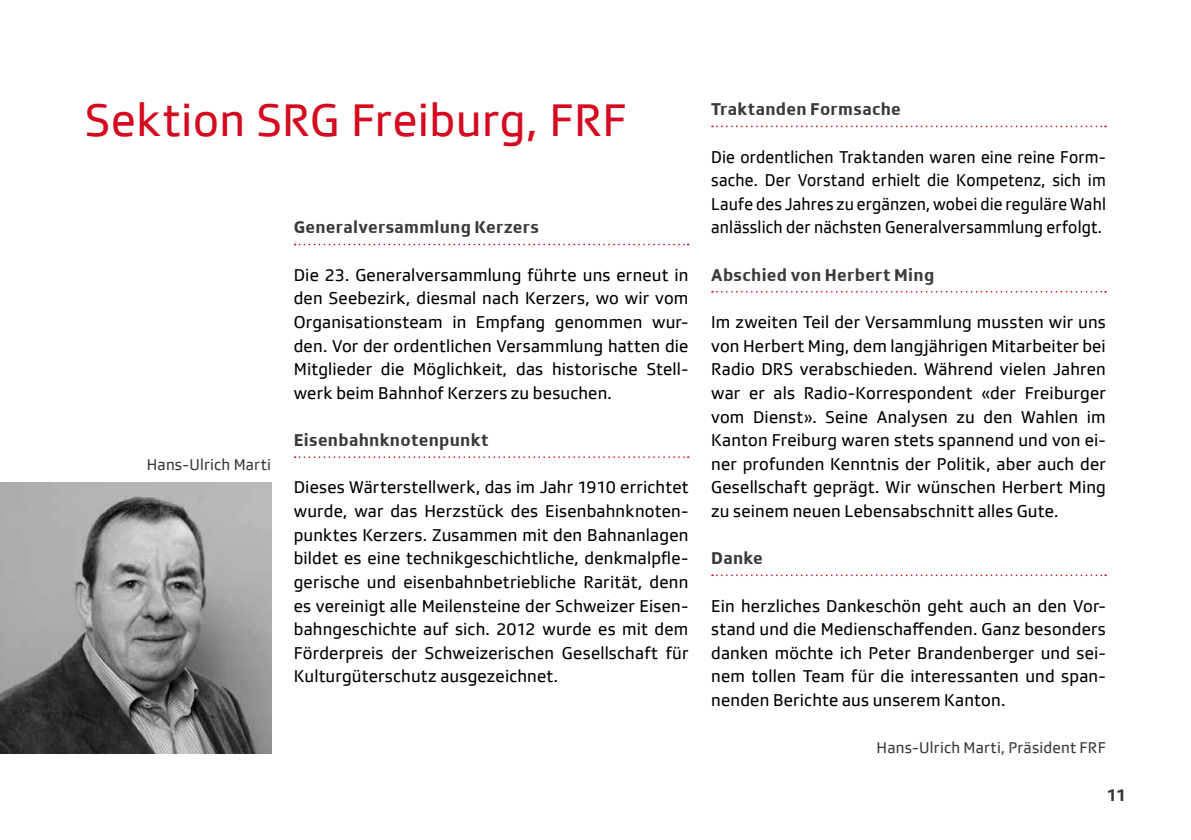
<style>
.page{position:relative;width:1191px;height:840px;background:#fff}
.page>*{position:absolute;margin:0;border:0;box-sizing:border-box;transform-origin:0 0}
.t1{font:47px "SRGSSR Type";letter-spacing:.01em;color:#d50920}
.t2{font:17.6px/23.6px "SRGSSR Type";letter-spacing:.01em;color:#000;text-align:justify}
.t3{font:17.6px/23.6px "SRGSSR Type";letter-spacing:.01em;color:#000;text-align:justify;scale:.95 1}
.t4{font:700 17.6px "SRGSSR Type";letter-spacing:.02em;color:#3a3a39}
.t5{font:16px "SRGSSR Type";letter-spacing:.01em;color:#3a3a39}
</style>
<div class="page">
<img style="left:0;top:482px;width:271px;height:270px">
<svg style="left:294px;top:243px;width:394px;height:2px"></svg>
<svg style="left:294px;top:456px;width:394px;height:1px"></svg>
<svg style="left:712px;top:125px;width:394px;height:2px"></svg>
<svg style="left:712px;top:291px;width:394px;height:1px"></svg>
<svg style="left:712px;top:574px;width:394px;height:1px"></svg>
<h1 class="t1" style="left:85px;top:94px;width:543px">Sektion SRG Freiburg, FRF</h1>
<p class="t5" style="left:147px;top:455px;width:126px">Hans-Ulrich Marti</p>
<p class="t4" style="left:294px;top:217px;width:247px">Generalversammlung Kerzers</p>
<p class="t2" style="left:294px;top:263px;width:396px">Die 23. Generalversammlung führte uns erneut in den Seebezirk, diesmal nach Kerzers, wo wir vom Organisationsteam in Empfang genommen wur&shy;den. Vor der ordentlichen Versammlung hatten die Mitglieder die Möglichkeit, das historische Stell&shy;werk beim Bahnhof Kerzers zu besuchen.</p>
<p class="t4" style="left:294px;top:429px;width:196px">Eisenbahnknotenpunkt</p>
<p class="t2" style="left:294px;top:475px;width:396px">Dieses Wärterstellwerk, das im Jahr 1910 errichtet wurde, war das Herzstück des Eisenbahnknoten&shy;punktes Kerzers. Zusammen mit den Bahnanlagen bildet es eine technikgeschichtliche, denkmalpfle&shy;gerische und eisenbahnbetriebliche Rarität, denn es vereinigt alle Meilensteine der Schweizer Eisen&shy;bahngeschichte auf sich. 2012 wurde es mit dem Förderpreis der Schweizerischen Gesellschaft für Kulturgüterschutz ausgezeichnet.</p>
<p class="t4" style="left:711px;top:99px;width:191px">Traktanden Formsache</p>
<p class="t3" style="left:711px;top:145px;width:417px">Die ordentlichen Traktanden waren eine reine Form&shy;sache. Der Vorstand erhielt die Kompetenz, sich im Laufe des Jahres zu ergänzen, wobei die reguläre Wahl anlässlich der nächsten Generalversammlung erfolgt.</p>
<p class="t4" style="left:711px;top:264px;width:225px">Abschied von Herbert Ming</p>
<p class="t2" style="left:711px;top:310px;width:396px">Im zweiten Teil der Versammlung mussten wir uns von Herbert Ming, dem langjährigen Mitarbeiter bei Radio DRS verabschieden. Während vielen Jahren war er als Radio-Korrespondent «der Freiburger vom Dienst». Seine Analysen zu den Wahlen im Kanton Freiburg waren stets spannend und von ei&shy;ner profunden Kenntnis der Politik, aber auch der Gesellschaft geprägt. Wir wünschen Herbert Ming zu seinem neuen Lebensabschnitt alles Gute.</p>
<p class="t4" style="left:711px;top:547px;width:53px">Danke</p>
<p class="t2" style="left:711px;top:593px;width:396px">Ein herzliches Dankeschön geht auch an den Vor&shy;stand und die Medienschaffenden. Ganz besonders danken möchte ich Peter Brandenberger und sei&shy;nem tollen Team für die interessanten und span&shy;nenden Berichte aus unserem Kanton.</p>
<p class="t5" style="left:876px;top:738px;width:231px">Hans-Ulrich Marti, Präsident FRF</p>
<p class="t4" style="left:1106px;top:783px;width:21px">11</p>
</div>
